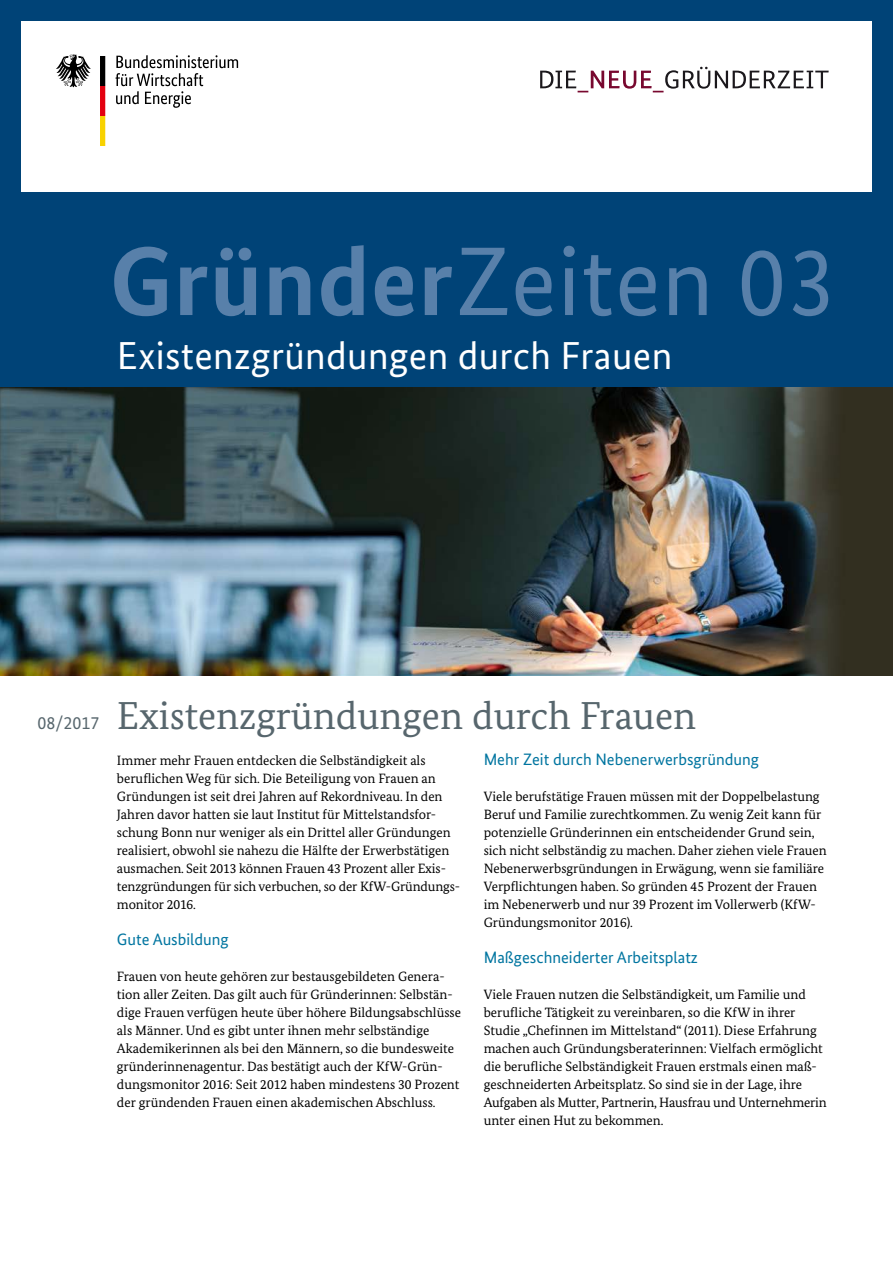
<style>
.page{position:relative;width:893px;height:1263px;background:#fff}
.page>*{position:absolute;margin:0;border:0;box-sizing:border-box;transform-origin:0 0}
.t1{font:97.5px "Bundes Sans";letter-spacing:.01em;color:#5880aa}
.t2{font:39px "Bundes Sans";letter-spacing:.01em;color:#fff}
.t3{font:39px "Bundes Serif";color:#57666d}
.t4{font:18px "Bundes Sans";color:#57666d}
.t5{font:16.5px "Bundes Sans";color:#0075a0}
.t6{font:13.5px/18px "Bundes Serif";color:#000}
.s1{font-weight:700}
</style>
<div class="page">
<div style="left:0;top:0;width:893px;height:418px;background:#004377"></div>
<img style="left:0;top:388px;width:893px;height:287px">
<div style="left:21px;top:21px;width:851px;height:170px;background:#fff"></div>
<svg style="left:115px;top:55px;width:123px;height:53px"></svg>
<svg style="left:56px;top:55px;width:35px;height:32px"></svg>
<svg style="left:100px;top:56px;width:5px;height:90px"></svg>
<svg style="left:540px;top:67px;width:289px;height:25px"></svg>
<h1 class="t1" style="left:109px;top:222px;width:728px"><span class="s1">Gründer</span>Zeiten 03</h1>
<p class="t2" style="left:117px;top:332px;width:557px">Existenzgründungen durch Frauen</p>
<h2 class="t4" style="left:38px;top:712px;width:63px">08/2017</h2>
<h2 class="t3" style="left:117px;top:692px;width:581px">Existenzgründungen durch Frauen</h2>
<p class="t6" style="left:117px;top:751px;width:342px">Immer mehr Frauen entdecken die Selbständigkeit als beruflichen Weg für sich. Die Beteiligung von Frauen an Gründungen ist seit drei Jahren auf Rekordniveau. In den Jahren davor hatten sie laut Institut für Mittelstandsfor&shy;schung Bonn nur weniger als ein Drittel aller Gründungen realisiert, obwohl sie nahezu die Hälfte der Erwerbstätigen ausmachen. Seit 2013 können Frauen 43 Prozent aller Exis&shy;tenzgründungen für sich verbuchen, so der KfW-Gründungs-- monitor 2016.</p>
<h3 class="t5" style="left:117px;top:929px;width:113px">Gute Ausbildung</h3>
<p class="t6" style="left:117px;top:967px;width:346px">Frauen von heute gehören zur bestausgebildeten Genera&shy;tion aller Zeiten. Das gilt auch für Gründerinnen: Selbstän&shy;dige Frauen verfügen heute über höhere Bildungsabschlüsse als Männer. Und es gibt unter ihnen mehr selbständige Akademikerinnen als bei den Männern, so die bundesweite gründerinnenagentur. Das bestätigt auch der KfW-Grün&shy;dungsmonitor 2016: Seit 2012 haben mindestens 30 Prozent der gründenden Frauen einen akademischen Abschluss.</p>
<h3 class="t5" style="left:484px;top:749px;width:277px">Mehr Zeit durch Nebenerwerbsgründung</h3>
<p class="t6" style="left:484px;top:787px;width:345px">Viele berufstätige Frauen müssen mit der Doppelbelastung Beruf und Familie zurechtkommen. Zu wenig Zeit kann für potenzielle Gründerinnen ein entscheidender Grund sein, sich nicht selbständig zu machen. Daher ziehen viele Frauen Nebenerwerbsgründungen in Erwägung, wenn sie familiäre Verpflichtungen haben. So gründen 45 Prozent der Frauen im Nebenerwerb und nur 39 Prozent im Vollerwerb (KfW-Gründungsmonitor 2016).</p>
<h3 class="t5" style="left:484px;top:947px;width:216px">Maßgeschneiderter Arbeitsplatz</h3>
<p class="t6" style="left:484px;top:985px;width:344px">Viele Frauen nutzen die Selbständigkeit, um Familie und berufliche Tätigkeit zu vereinbaren, so die KfW in ihrer Studie „Chefinnen im Mittelstand“ (2011). Diese Erfahrung machen auch Gründungsberaterinnen: Vielfach ermöglicht die berufliche Selbständigkeit Frauen erstmals einen maß&shy;geschneiderten Arbeitsplatz. So sind sie in der Lage, ihre Aufgaben als Mutter, Partnerin, Hausfrau und Unternehmerin unter einen Hut zu bekommen.</p>
</div>
